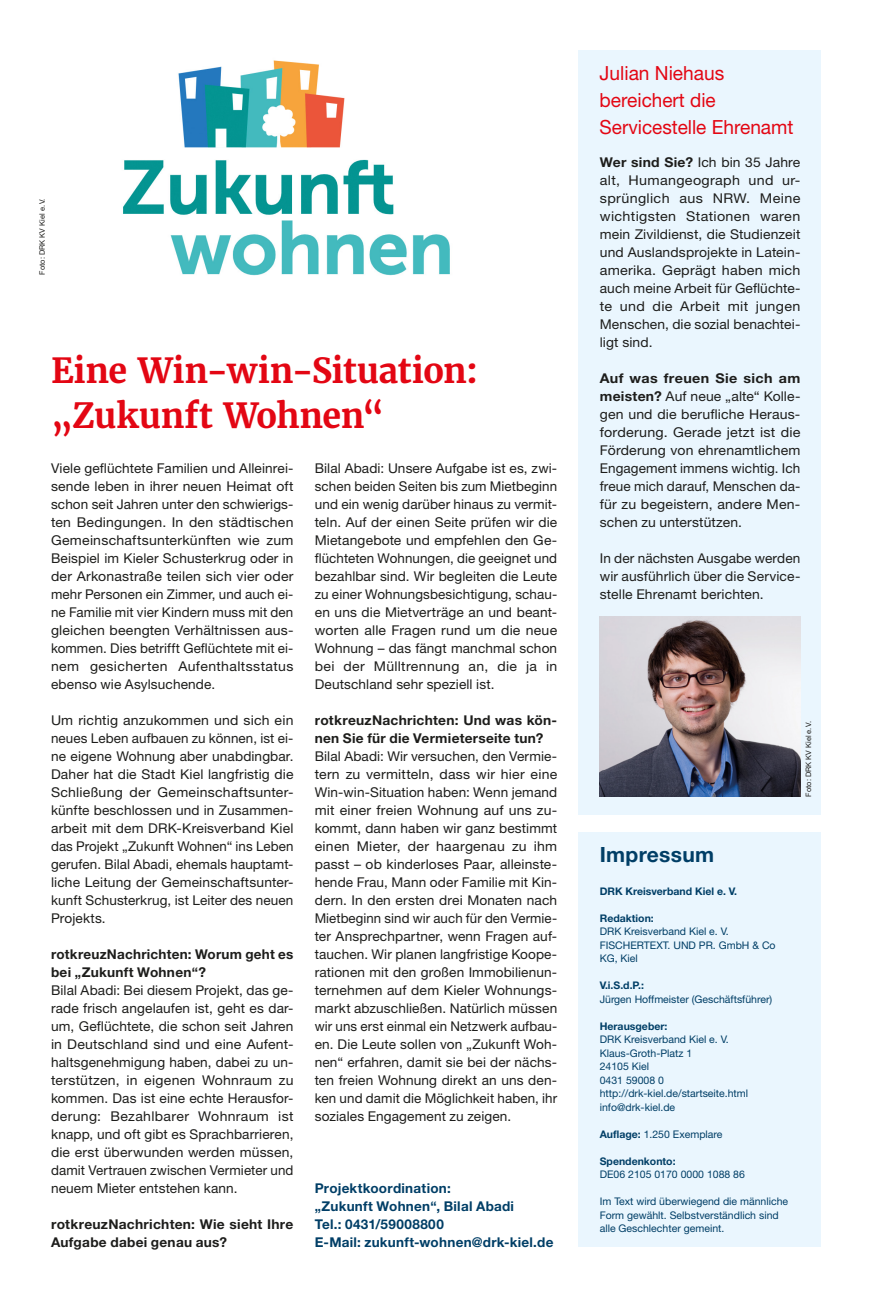
<style>
.page{position:relative;width:872px;height:1297px;background:#fff}
.page>*{position:absolute;margin:0;border:0;box-sizing:border-box;transform-origin:0 0}
.t1{font:700 34.5px/45px "Merriweather";letter-spacing:-.01em;color:#e30613}
.t2{font:700 21px "Helvetica Neue LT Pro";letter-spacing:.015em;color:#003e66}
.t3{font:19.5px/27px "Helvetica Neue LT Pro";color:#e30613}
.t4{font:13.5px/18px "Helvetica Neue LT Pro";letter-spacing:.01em;color:#1d1d1b;text-align:justify}
.t5{font:13.5px/18px "Helvetica Neue LT Pro";letter-spacing:.01em;color:#1d1d1b;text-align:justify;scale:1.04 1}
.t6{font:700 13.5px/18px "Helvetica Neue LT Pro";letter-spacing:.02em;color:#1d1d1b}
.t7{font:700 13.5px/18px "Helvetica Neue LT Pro";letter-spacing:.02em;color:#003e66}
.t8{font:10.5px/13.5px "Helvetica Neue LT Pro";color:#003e66}
.t9{font:700 10.5px "Helvetica Neue LT Pro";color:#003e66}
.t10{font:7.5px "Helvetica Neue LT Pro";color:#1d1d1b}
.s1{font-weight:700}
</style>
<div class="page">
<div style="left:578px;top:50px;width:243px;height:765px;background:#eaf6fe"></div>
<img style="left:123px;top:60px;width:327px;height:216px">
<div style="left:578px;top:833px;width:243px;height:414px;background:#eaf6fe"></div>
<img style="left:600px;top:617px;width:200px;height:180px">
<p class="t10" style="left:38px;top:275px;width:77px;rotate:-90deg">Foto: DRK KV Kiel e.V.</p>
<h1 class="t1" style="left:51px;top:347px;width:428px">Eine Win-win-Situation: „Zukunft Wohnen“</h1>
<p class="t4" style="left:51px;top:458px;width:244px">Viele geflüchtete Familien und Alleinrei&shy;sende leben in ihrer neuen Heimat oft schon seit Jahren unter den schwierigs&shy;ten Bedingungen. In den städtischen Gemeinschaftsunterkünften wie zum Beispiel im Kieler Schusterkrug oder in der Arkonastraße teilen sich vier oder mehr Personen ein Zimmer, und auch ei&shy;ne Familie mit vier Kindern muss mit den gleichen beengten Verhältnissen aus&shy;kommen. Dies betrifft Geflüchtete mit ei&shy;nem gesicherten Aufenthaltsstatus ebenso wie Asylsuchende.</p>
<p class="t5" style="left:51px;top:710px;width:235px">Um richtig anzukommen und sich ein neues Leben aufbauen zu können, ist ei&shy;ne eigene Wohnung aber unabdingbar.<br>Daher hat die Stadt Kiel langfristig die Schließung der Gemeinschaftsunter&shy;künfte beschlossen und in Zusammen&shy;arbeit mit dem DRK-Kreisverband Kiel das Projekt „Zukunft Wohnen“ ins Leben gerufen. Bilal Abadi, ehemals hauptamt&shy;liche Leitung der Gemeinschaftsunter&shy;kunft Schusterkrug, ist Leiter des neuen Projekts.</p>
<p class="t6" style="left:51px;top:944px;width:244px">rotkreuzNachrichten: Worum geht es bei „Zukunft Wohnen“?</p>
<p class="t4" style="left:51px;top:980px;width:244px">Bilal Abadi: Bei diesem Projekt, das ge&shy;rade frisch angelaufen ist, geht es dar&shy;um, Geflüchtete, die schon seit Jahren in Deutschland sind und eine Aufent&shy;haltsgenehmigung haben, dabei zu un&shy;terstützen, in eigenen Wohnraum zu kommen. Das ist eine echte Herausfor&shy;derung: Bezahlbarer Wohnraum ist knapp, und oft gibt es Sprachbarrieren, die erst überwunden werden müssen, damit Vertrauen zwischen Vermieter und neuem Mieter entstehen kann.</p>
<p class="t6" style="left:51px;top:1214px;width:244px">rotkreuzNachrichten: Wie sieht Ihre<br>Aufgabe dabei genau aus?</p>
<p class="t4" style="left:315px;top:458px;width:244px">Bilal Abadi: Unsere Aufgabe ist es, zwi&shy;schen beiden Seiten bis zum Mietbeginn und ein wenig darüber hinaus zu vermit&shy;teln. Auf der einen Seite prüfen wir die Mietangebote und empfehlen den Ge&shy;flüchteten Wohnungen, die geeignet und bezahlbar sind. Wir begleiten die Leute zu einer Wohnungsbesichtigung, schau&shy;en uns die Mietverträge an und beant&shy;worten alle Fragen rund um die neue Wohnung – das fängt manchmal schon bei der Mülltrennung an, die ja in Deutschland sehr speziell ist.</p>
<p class="t6" style="left:315px;top:710px;width:244px">rotkreuzNachrichten: Und was kön&shy;nen Sie für die Vermieterseite tun?</p>
<p class="t4" style="left:315px;top:746px;width:244px">Bilal Abadi: Wir versuchen, den Vermie&shy;tern zu vermitteln, dass wir hier eine Win-win-Situation haben: Wenn jemand mit einer freien Wohnung auf uns zu&shy;kommt, dann haben wir ganz bestimmt einen Mieter, der haargenau zu ihm passt – ob kinderloses Paar, alleinste&shy;hende Frau, Mann oder Familie mit Kin&shy;dern. In den ersten drei Monaten nach Mietbeginn sind wir auch für den Vermie&shy;ter Ansprechpartner, wenn Fragen auf&shy;tauchen. Wir planen langfristige Koope&shy;rationen mit den großen Immobilienun&shy;ternehmen auf dem Kieler Wohnungs&shy;markt abzuschließen. Natürlich müssen wir uns erst einmal ein Netzwerk aufbau&shy;en. Die Leute sollen von „Zukunft Woh&shy;nen“ erfahren, damit sie bei der nächs&shy;ten freien Wohnung direkt an uns den&shy;ken und damit die Möglichkeit haben, ihr soziales Engagement zu zeigen.</p>
<p class="t7" style="left:315px;top:1178px;width:240px">Projektkoordination:<br>„Zukunft Wohnen“, Bilal Abadi<br>Tel.: 0431/59008800<br>E-Mail: zukunft-wohnen@drk-kiel.de</p>
<h3 class="t3" style="left:599px;top:59px;width:195px">Julian Niehaus bereichert die<br>Servicestelle Ehrenamt</h3>
<p class="t4" style="left:600px;top:152px;width:202px"><span class="s1">Wer sind Sie?</span> Ich bin 35 Jahre alt, Humangeograph und ur&shy;sprünglich aus NRW. Meine wichtigsten Stationen waren mein Zivildienst, die Studienzeit und Auslandsprojekte in Latein&shy;amerika. Geprägt haben mich auch meine Arbeit für Geflüchte&shy;te und die Arbeit mit jungen Menschen, die sozial benachtei&shy;ligt sind.</p>
<p class="t4" style="left:600px;top:368px;width:202px"><span class="s1">Auf was freuen Sie sich am meisten?</span> Auf neue „alte“ Kolle&shy;gen und die berufliche Heraus&shy;forderung. Gerade jetzt ist die Förderung von ehrenamtlichem Engagement immens wichtig. Ich freue mich darauf, Menschen da&shy;für zu begeistern, andere Men&shy;schen zu unterstützen.</p>
<p class="t4" style="left:600px;top:548px;width:202px">In der nächsten Ausgabe werden wir ausführlich über die Service&shy;stelle Ehrenamt berichten.</p>
<p class="t10" style="left:804px;top:797px;width:77px;rotate:-90deg">Foto: DRK KV Kiel e.V.</p>
<h2 class="t2" style="left:600px;top:842px;width:116px">Impressum</h2>
<p class="t9" style="left:600px;top:884px;width:139px">DRK Kreisverband Kiel e. V.</p>
<p class="t9" style="left:600px;top:911px;width:56px">Redaktion:</p>
<p class="t8" style="left:600px;top:924px;width:177px">DRK Kreisverband Kiel e. V.<br>FISCHERTEXT. UND PR. GmbH &amp; Co<br>KG, Kiel</p>
<p class="t9" style="left:600px;top:979px;width:46px">V.i.S.d.P.:</p>
<p class="t8" style="left:600px;top:992px;width:174px">Jürgen Hoffmeister (Geschäftsführer)</p>
<p class="t9" style="left:600px;top:1019px;width:69px">Herausgeber:</p>
<p class="t8" style="left:600px;top:1032px;width:150px">DRK Kreisverband Kiel e. V.<br>Klaus-Groth-Platz 1<br>24105 Kiel<br>0431 59008 0 http://drk-kiel.de/startseite.html info@drk-kiel.de</p>
<p class="t8" style="left:600px;top:1127px;width:124px"><span class="s1">Auflage:</span> 1.250 Exemplare</p>
<p class="t9" style="left:600px;top:1154px;width:77px">Spendenkonto:</p>
<p class="t8" style="left:600px;top:1167px;width:147px">DE06 2105 0170 0000 1088 86</p>
<p class="t8" style="left:600px;top:1194px;width:190px">Im Text wird überwiegend die männliche<br>Form gewählt. Selbstverständlich sind alle Geschlechter gemeint.</p>
</div>
